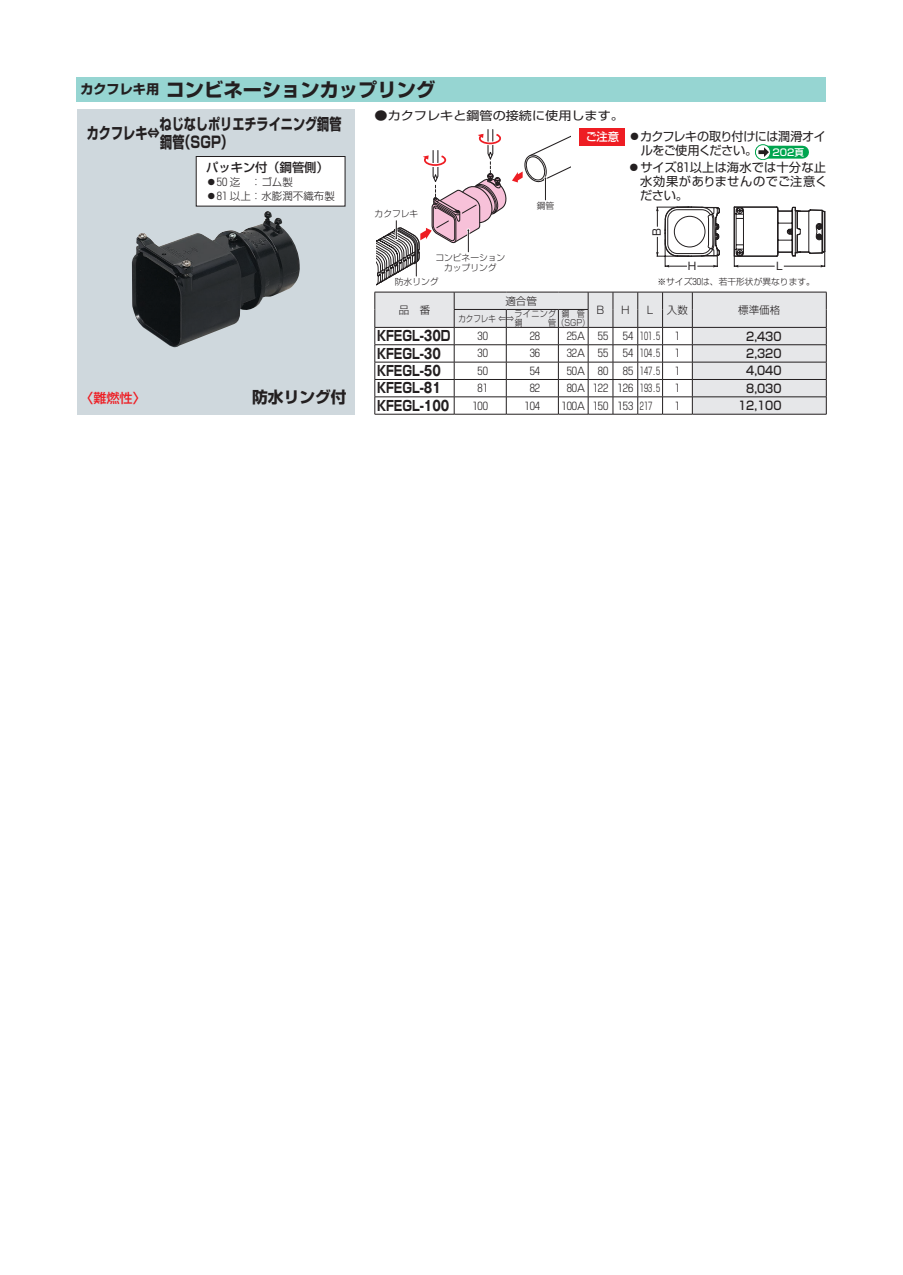
<style>
.page{position:relative;width:903px;height:1275px;background:#fff}
.page>*{position:absolute;margin:0;border:0;box-sizing:border-box;transform-origin:0 0}
.t1{font:700 19.25px "Shin Go Pro";color:#231f20}
.t2{font:700 15.75px/17.5px "Shin Go Pro";color:#231f20;scale:.77 1}
.t3{font:700 15.75px "Shin Go Pro";color:#231f20}
.t4{font:700 14px "Shin Go Pro";color:#231f20;scale:.8 1}
.t5{font:500 13.12px "Shin Go Pro";color:#ee1d23}
.t6{font:12.25px/14px "Shin Go Pro Regular 90 msp RKSJ H";letter-spacing:-.01em;color:#231f20;text-align:justify}
.t7{font:12.25px/14px "Shin Go Pro Regular 90 msp RKSJ H";letter-spacing:-.045em;color:#231f20}
.t8{font:12.25px "Shin Go Pro Medium 90 msp RKSJ H";color:#231f20}
.t9{font:500 11.9px "Shin Go Pro";color:#231f20;scale:.9 1}
.t10{font:11.9px "Shin Go Pro";color:#231f20;scale:1.11 1}
.t11{font:11.38px "Shin Go Pro Medium 90 msp RKSJ H";color:#fff}
.t12{font:300 10.5px "Shin Go Pro";color:#231f20}
.t13{font:10.5px "Shin Go Pro Light 90 msp RKSJ H";color:#231f20}
.t14{font:10.5px "Shin Go Pro Regular 90 msp RKSJ H";color:#231f20}
.t15{font:500 9.62px "Shin Go Pro";color:#fff}
.t16{font:8.75px/10.5px "Shin Go Pro Light 90 msp RKSJ H";color:#231f20;text-align:center}
.t17{font:300 8.75px/8.8px "Shin Go Pro";color:#231f20;scale:.91 1}
.t18{font:300 8.75px "Shin Go Pro";color:#231f20;scale:.86 1}
.t19{font:300 8.75px "Shin Go Pro";color:#231f20;scale:.87 1}
.s1{font-size:13.12px}
.s2{font-family:"Gothic MB101 Pro"}
</style>
<div class="page">
<div style="left:77px;top:109px;width:278px;height:305px;background:#cfd8dd"></div>
<div style="left:77px;top:77px;width:749px;height:25px;background:#96d5d2"></div>
<svg style="left:377px;top:129px;width:194px;height:156px"></svg>
<svg style="left:656px;top:206px;width:170px;height:62px"></svg>
<img style="left:132px;top:211px;width:168px;height:136px">
<div style="left:196px;top:156px;width:149px;height:50px;background:#fff"></div>
<div style="left:196px;top:156px;width:149px;height:50px;border:1px solid #231f20"></div>
<div style="left:579px;top:128px;width:46px;height:18px;background:#ee1d23"></div>
<div style="left:761px;top:146px;width:41px;height:13px;background:#00a54f"></div>
<svg style="left:755px;top:145px;width:15px;height:15px"></svg>
<div style="left:755px;top:144px;width:16px;height:16px;border:1px solid #00a54f;border-radius:50%"></div>
<svg style="left:758px;top:147px;width:11px;height:10px"></svg>
<svg style="left:374px;top:292px;width:453px;height:123px"></svg>
<h1 class="t1" style="left:80px;top:74px;width:356px"><span class="s1">カクフレキ用</span> コンビネーションカップリング</h1>
<h2 class="t2" style="left:87px;top:123px;width:96px">カクフレキ⇔</h2>
<h2 class="t2" style="left:160px;top:114px;width:238px">ねじなしポリエチライニング鋼管鋼管（SGP）</h2>
<p class="t8" style="left:206px;top:157px;width:124px">パッキン付（鋼管側）</p>
<p class="t13" style="left:206px;top:173px;width:88px">●50 迄　：ゴム製</p>
<p class="t13" style="left:206px;top:187px;width:130px">●81 以上：水膨潤不織布製</p>
<p class="t10" style="left:375px;top:106px;width:226px">●カクフレキと鋼管の接続に使用します。</p>
<p class="t16" style="left:375px;top:208px;width:45px">カクフレキ</p>
<p class="t16" style="left:435px;top:251px;width:71px">コンビネーションカップリング</p>
<p class="t16" style="left:395px;top:275px;width:45px">防水リング</p>
<p class="t16" style="left:537px;top:200px;width:19px">鋼管</p>
<p class="t11" style="left:586px;top:128px;width:35px">ご注意</p>
<p class="t7" style="left:641px;top:128px;width:187px;text-indent:-12px">●カクフレキの取り付けには潤滑オイルをご使用ください。</p>
<p class="t6" style="left:640px;top:159px;width:189px;text-indent:-12px">●サイズ81以上は海水では十分な止水効果がありませんのでご注意ください。</p>
<p class="t15" style="left:772px;top:144px;width:33px">202頁</p>
<p class="t14" style="left:648px;top:236px;width:9px;rotate:-90deg">B</p>
<p class="t14" style="left:688px;top:258px;width:10px">H</p>
<p class="t14" style="left:776px;top:258px;width:8px">L</p>
<p class="t16" style="left:657px;top:276px;width:159px">※サイズ30は、若干形状が異なります。</p>
<p class="t5" style="left:80px;top:387px;width:67px">〈難燃性〉</p>
<h2 class="t3" style="left:252px;top:385px;width:96px">防水リング付</h2>
<p class="t12" style="left:399px;top:301px;width:33px">品　番</p>
<p class="t12" style="left:505px;top:292px;width:33px">適合管</p>
<p class="t18" style="left:458px;top:311px;width:66px">カクフレキ ⇐⇒</p>
<p class="t17" style="left:514px;top:309px;width:47px">ライニング鋼</p>
<p class="t19" style="left:562px;top:307px;width:28px">鋼　管</p>
<p class="t17" style="left:548px;top:317px;width:47px">管（SGP）</p>
<p class="t12" style="left:596px;top:301px;width:9px">B</p>
<p class="t12" style="left:621px;top:301px;width:10px">H</p>
<p class="t12" style="left:647px;top:301px;width:8px">L</p>
<p class="t12" style="left:667px;top:301px;width:22px">入数</p>
<p class="t12" style="left:738px;top:301px;width:43px">標準価格</p>
<h3 class="t4" style="left:377px;top:325px;width:94px">KFEGL-<span class="s2">30</span>D</h3>
<p class="t12" style="left:478px;top:327px;width:12px">30</p>
<p class="t12" style="left:530px;top:327px;width:12px">28</p>
<p class="t12" style="left:567px;top:327px;width:43px">25A 55</p>
<p class="t12" style="left:623px;top:327px;width:39px">54 101.5</p>
<p class="t12" style="left:675px;top:327px;width:7px">1</p>
<p class="t9" style="left:746px;top:326px;width:41px">2,430</p>
<h3 class="t4" style="left:377px;top:342px;width:81px">KFEGL-<span class="s2">30</span></h3>
<p class="t12" style="left:478px;top:345px;width:12px">30</p>
<p class="t12" style="left:530px;top:345px;width:12px">36</p>
<p class="t12" style="left:567px;top:345px;width:43px">32A 55</p>
<p class="t12" style="left:623px;top:345px;width:39px">54 104.5</p>
<p class="t12" style="left:675px;top:345px;width:7px">1</p>
<p class="t9" style="left:746px;top:344px;width:41px">2,320</p>
<h3 class="t4" style="left:377px;top:360px;width:81px">KFEGL-<span class="s2">50</span></h3>
<p class="t12" style="left:478px;top:362px;width:12px">50</p>
<p class="t12" style="left:530px;top:362px;width:12px">54</p>
<p class="t12" style="left:567px;top:362px;width:43px">50A 80</p>
<p class="t12" style="left:623px;top:362px;width:39px">85 147.5</p>
<p class="t12" style="left:675px;top:362px;width:7px">1</p>
<p class="t9" style="left:746px;top:361px;width:41px">4,040</p>
<h3 class="t4" style="left:377px;top:377px;width:81px">KFEGL-<span class="s2">81</span></h3>
<p class="t12" style="left:478px;top:380px;width:12px">81</p>
<p class="t12" style="left:530px;top:380px;width:12px">82</p>
<p class="t12" style="left:567px;top:380px;width:95px">80A 122 126 193.5</p>
<p class="t12" style="left:675px;top:380px;width:7px">1</p>
<p class="t9" style="left:746px;top:378px;width:41px">8,030</p>
<h3 class="t4" style="left:377px;top:394px;width:92px">KFEGL-<span class="s2">100</span></h3>
<p class="t12" style="left:472px;top:397px;width:17px">100</p>
<p class="t12" style="left:524px;top:397px;width:17px">104</p>
<p class="t12" style="left:561px;top:397px;width:92px">100A 150 153 217</p>
<p class="t12" style="left:675px;top:397px;width:7px">1</p>
<p class="t9" style="left:738px;top:396px;width:50px">12,100</p>
</div>
